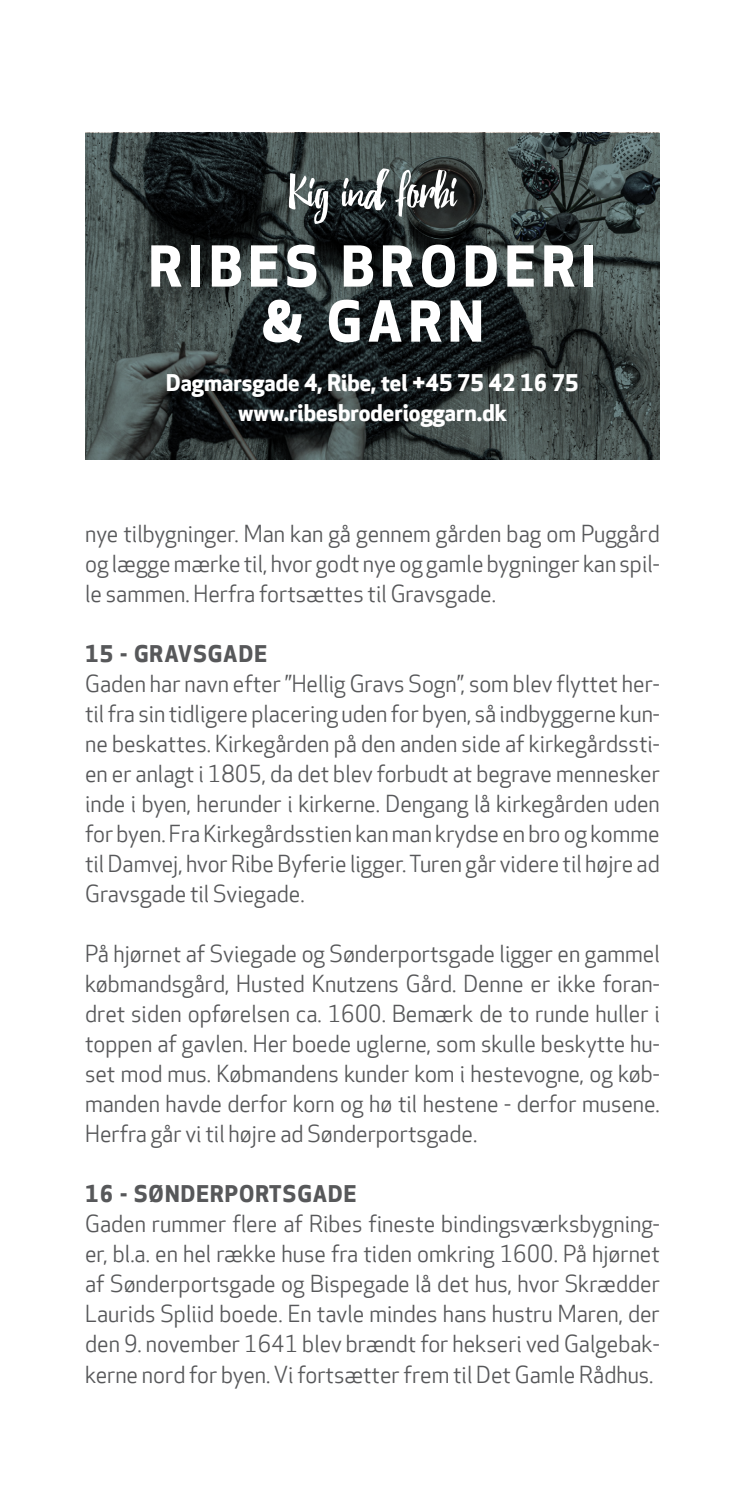
<style>
.page{position:relative;width:745px;height:1489px;background:#fff}
.page>*{position:absolute;margin:0;border:0;box-sizing:border-box;transform-origin:0 0}
.t1{font:700 55px/55px "Apex New";letter-spacing:.11em;color:#fff;text-align:center}
.t2{font:50px "Beacon";color:#fff}
.t3{font:22.5px/30px "Apex New";color:#57585a;text-align:justify}
.t4{font:700 22.5px/30px "Apex New";color:#fff;text-align:center}
.t5{font:700 22.5px "Apex New";letter-spacing:.05em;color:#57585a}
</style>
<div class="page">
<svg style="left:85px;top:133px;width:574px;height:326px;background:#313939"></svg>
<h2 class="t2" style="left:289px;top:161px;width:169px">Kig ind forbi</h2>
<h1 class="t1" style="left:149px;top:240px;width:448px">RIBES BRODERI &amp; GARN</h1>
<p class="t4" style="left:166px;top:368px;width:414px">Dagmarsgade 4, Ribe, tel +45 75 42 16 75 www.ribesbroderioggarn.dk</p>
<p class="t3" style="left:85px;top:520px;width:575px">nye tilbygninger. Man kan gå gennem gården bag om Puggård og lægge mærke til, hvor godt nye og gamle bygninger kan spil&shy;le sammen. Herfra fortsættes til Gravsgade.</p>
<p class="t5" style="left:85px;top:640px;width:183px">15 - GRAVSGADE</p>
<p class="t3" style="left:85px;top:670px;width:576px">Gaden har navn efter ”Hellig Gravs Sogn”, som blev flyttet her&shy;til fra sin tidligere placering uden for byen, så indbyggerne kun&shy;ne beskattes. Kirkegården på den anden side af kirkegårdssti&shy;en er anlagt i 1805, da det blev forbudt at begrave mennesker inde i byen, herunder i kirkerne. Dengang lå kirkegården uden for byen. Fra Kirkegårdsstien kan man krydse en bro og komme til Damvej, hvor Ribe Byferie ligger. Turen går videre til højre ad Gravsgade til Sviegade.</p>
<p class="t3" style="left:85px;top:940px;width:576px">På hjørnet af Sviegade og Sønderportsgade ligger en gammel købmandsgård, Husted Knutzens Gård. Denne er ikke foran&shy;dret siden opførelsen ca. 1600. Bemærk de to runde huller i toppen af gavlen. Her boede uglerne, som skulle beskytte hu&shy;set mod mus. Købmandens kunder kom i hestevogne, og køb&shy;manden havde derfor korn og hø til hestene - derfor musene.<br>Herfra går vi til højre ad Sønderportsgade.</p>
<p class="t5" style="left:85px;top:1180px;width:273px">16 - SØNDERPORTSGADE</p>
<p class="t3" style="left:85px;top:1209px;width:576px">Gaden rummer flere af Ribes fineste bindingsværksbygning&shy;er, bl.a. en hel række huse fra tiden omkring 1600. På hjørnet af Sønderportsgade og Bispegade lå det hus, hvor Skrædder Laurids Spliid boede. En tavle mindes hans hustru Maren, der den 9. november 1641 blev brændt for hekseri ved Galgebak&shy;kerne nord for byen. Vi fortsætter frem til Det Gamle Rådhus.</p>
</div>
